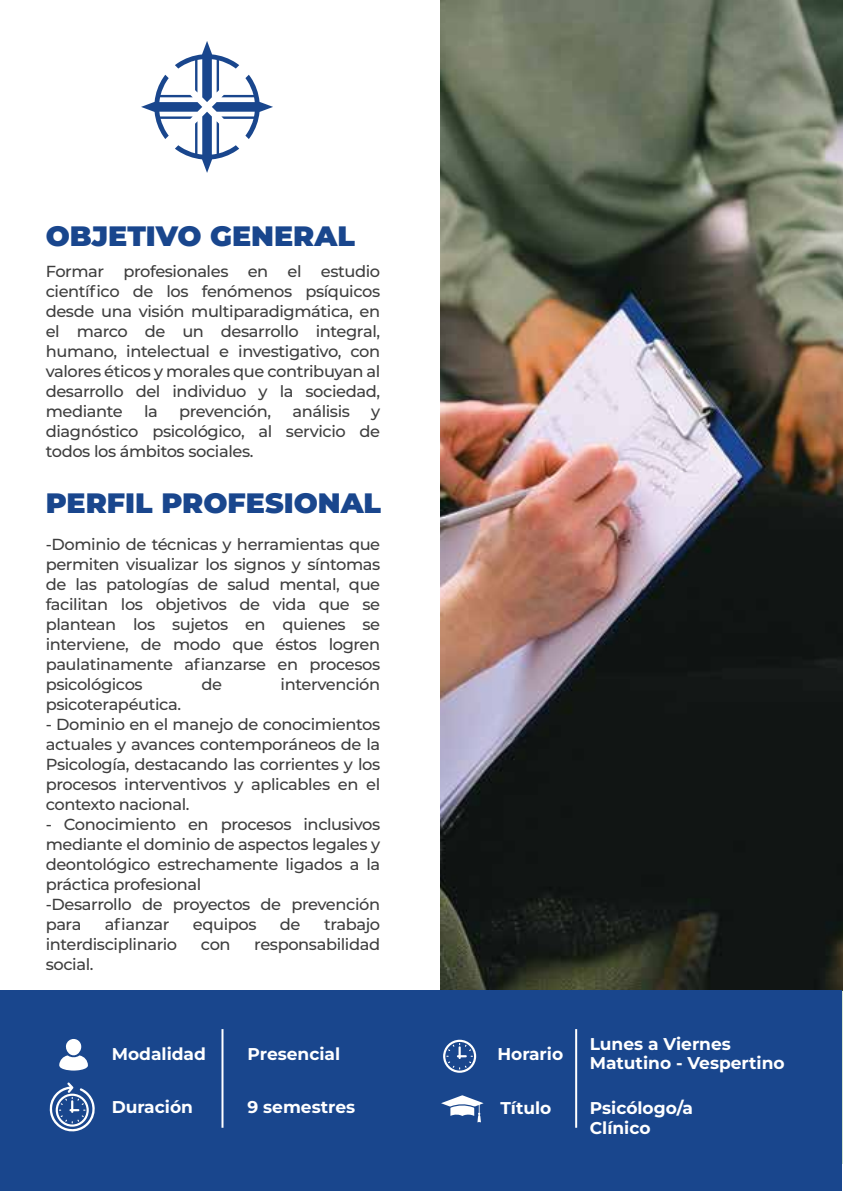
<style>
.page{position:relative;width:843px;height:1191px;background:#fff}
.page>*{position:absolute;margin:0;border:0;box-sizing:border-box;transform-origin:0 0}
.t1{font:900 28px "Montserrat";color:#19468d}
.t2{font:700 17px/18.4px "Montserrat";color:#fff}
.t3{font:500 16px/20px "Montserrat";letter-spacing:-.025em;color:#3e3e3e;text-align:justify}
</style>
<div class="page">
<hr style="left:842px;top:188px;width:1px;height:160px;background:#4d8f41">
<hr style="left:842px;top:388px;width:1px;height:161px;background:#4d8f41">
<hr style="left:842px;top:588px;width:1px;height:161px;background:#4d8f41">
<hr style="left:842px;top:789px;width:1px;height:160px;background:#4d8f41">
<svg style="left:141px;top:41px;width:132px;height:132px"></svg>
<img style="left:440px;top:0;width:402px;height:990px">
<div style="left:0;top:990px;width:841px;height:201px;background:#19468d"></div>
<hr style="left:221px;top:1029px;width:2px;height:98px;background:#fff">
<svg style="left:59px;top:1039px;width:29px;height:31px"></svg>
<hr style="left:575px;top:1029px;width:2px;height:98px;background:#fff">
<svg style="left:441px;top:1095px;width:42px;height:27px"></svg>
<svg style="left:49px;top:1082px;width:46px;height:50px"></svg>
<svg style="left:443px;top:1039px;width:33px;height:33px"></svg>
<hr style="left:841px;top:990px;width:1px;height:173px;background:#4d8f41">
<h1 class="t1" style="left:46px;top:218px;width:311px">OBJETIVO GENERAL</h1>
<p class="t3" style="left:46px;top:261px;width:336px">Formar profesionales en el estudio científico de los fenómenos psíquicos desde una visión multiparadigmática, en el marco de un desarrollo integral, humano, intelectual e investigativo, con valores éticos y morales que contribuyan al desarrollo del individuo y la sociedad, mediante</p>
<p class="t3" style="left:144px;top:401px;width:15px">la</p>
<p class="t3" style="left:179px;top:401px;width:94px">prevención,</p>
<p class="t3" style="left:292px;top:401px;width:59px">análisis</p>
<p class="t3" style="left:46px;top:401px;width:336px;text-indent:325px">y diagnóstico psicológico, al servicio de todos los ámbitos sociales.</p>
<h1 class="t1" style="left:46px;top:485px;width:337px">PERFIL PROFESIONAL</h1>
<p class="t3" style="left:46px;top:533px;width:336px">-Dominio de técnicas y herramientas que permiten visualizar los signos y síntomas de las patologías de salud mental, que facilitan los objetivos de vida que se plantean los sujetos en quienes se interviene, de modo que éstos logren paulatinamente afianzarse en procesos psicológicos</p>
<p class="t3" style="left:201px;top:673px;width:22px">de</p>
<p class="t3" style="left:280px;top:673px;width:101px">intervención</p>
<p class="t3" style="left:46px;top:693px;width:137px">psicoterapéutica.</p>
<p class="t3" style="left:46px;top:713px;width:336px">- Dominio en el manejo de conocimientos actuales y avances contemporáneos de la Psicología, destacando las corrientes y los procesos interventivos y aplicables en el contexto nacional.</p>
<p class="t3" style="left:46px;top:813px;width:336px;text-align:left">- Conocimiento en procesos inclusivos mediante el dominio de aspectos legales y deontológico estrechamente ligados a la práctica profesional<br>-Desarrollo de proyectos de prevención para</p>
<p class="t3" style="left:105px;top:913px;width:66px">afianzar</p>
<p class="t3" style="left:193px;top:913px;width:65px">equipos</p>
<p class="t3" style="left:280px;top:913px;width:22px">de</p>
<p class="t3" style="left:324px;top:913px;width:58px">trabajo</p>
<p class="t3" style="left:46px;top:933px;width:133px">interdisciplinario</p>
<p class="t3" style="left:201px;top:933px;width:31px">con</p>
<p class="t3" style="left:254px;top:933px;width:127px">responsabilidad</p>
<p class="t3" style="left:46px;top:953px;width:49px">social.</p>
<p class="t2" style="left:112px;top:1044px;width:96px">Modalidad</p>
<p class="t2" style="left:112px;top:1097px;width:83px">Duración</p>
<p class="t2" style="left:247px;top:1044px;width:94px">Presencial</p>
<p class="t2" style="left:247px;top:1097px;width:109px">9 semestres</p>
<p class="t2" style="left:497px;top:1044px;width:67px">Horario</p>
<p class="t2" style="left:589px;top:1034px;width:196px">Lunes a Viernes<br>Matutino - Vespertino</p>
<p class="t2" style="left:500px;top:1098px;width:52px">Título</p>
<p class="t2" style="left:589px;top:1096px;width:105px;line-height:20.4px">Psicólogo/a<br>Clínico</p>
</div>
